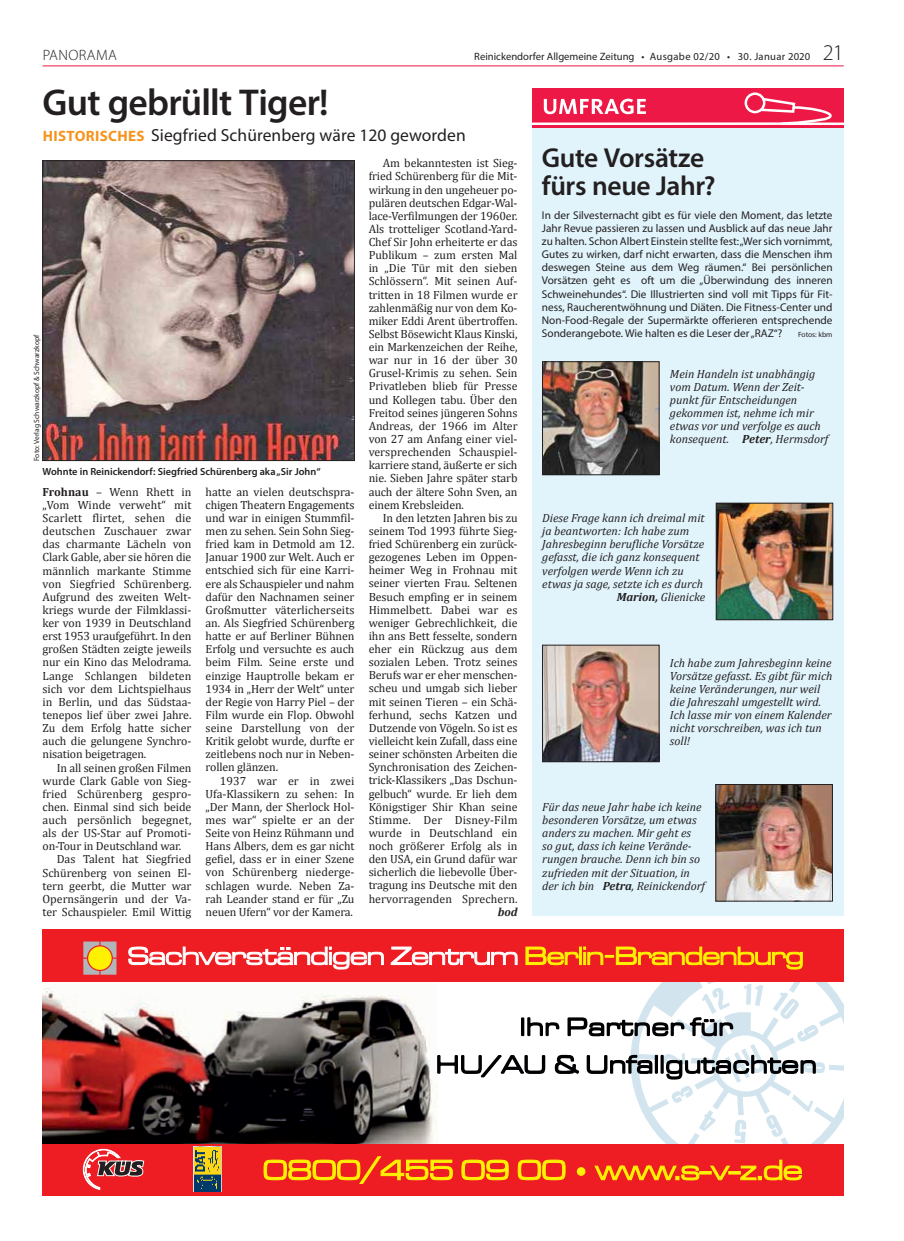
<style>
.page{position:relative;width:904px;height:1241px;background:#fff}
.page>*{position:absolute;margin:0;border:0;box-sizing:border-box;transform-origin:0 0}
.t1{font:600 37.5px "Myriad Pro";letter-spacing:-.02em;color:#231f20}
.t2{font:600 27.5px/27.5px "Myriad Pro";letter-spacing:-.015em;color:#231f20}
.t3{font:17.5px "Myriad Pro";letter-spacing:.005em;color:#231f20}
.t4{font:300 15px "Myriad Pro";letter-spacing:.03em;color:#231f20}
.t5{font:11.88px/13.1px "Cambria";letter-spacing:-.005em;color:#231f20;text-align:justify}
.t6{font:italic 11.88px/13.1px "Cambria";color:#231f20}
.t7{font:italic 700 11.88px "Cambria";color:#231f20}
.t8{font:11.25px/13.1px "Myriad Pro";color:#231f20;text-align:justify}
.t9{font:10.62px "Myriad Pro";color:#231f20}
.t10{font:600 10.25px "Myriad Pro";color:#231f20}
.t11{font:7.5px "Myriad Pro";color:#231f20}
.s1{font-weight:300;font-size:22.5px}
.s2{font-weight:700;font-size:15px;color:#f7931d}
.s3{font-weight:700}
</style>
<div class="page">
<hr style="left:43px;top:66px;width:800px;height:1px;background:#ed1845">
<div style="left:531px;top:89px;width:312px;height:826px;background:#e1f4fc"></div>
<img style="left:544px;top:363px;width:113px;height:110px">
<div style="left:542px;top:361px;width:117px;height:114px;border:1px solid #231f20"></div>
<img style="left:717px;top:786px;width:113px;height:113px">
<div style="left:715px;top:784px;width:117px;height:117px;border:1px solid #231f20"></div>
<div style="left:531px;top:89px;width:312px;height:39px;background:#ed1845"></div>
<svg style="left:531px;top:96px;width:301px;height:30px"></svg>
<svg style="left:745px;top:94px;width:19px;height:18px"></svg>
<div style="left:744px;top:92px;width:21px;height:21px;border:2px solid #fff;border-radius:50%"></div>
<hr style="left:781px;top:122px;width:63px;height:3px;background:#fff">
<img style="left:544px;top:647px;width:113px;height:112px">
<div style="left:542px;top:645px;width:117px;height:116px;border:1px solid #231f20"></div>
<img style="left:718px;top:505px;width:113px;height:113px">
<div style="left:716px;top:503px;width:117px;height:117px;border:1px solid #231f20"></div>
<img style="left:43px;top:981px;width:395px;height:163px">
<svg style="left:614px;top:981px;width:229px;height:163px"></svg>
<div style="left:43px;top:1144px;width:800px;height:50px;background:#ee1d23"></div>
<svg style="left:521px;top:1016px;width:213px;height:21px"></svg>
<svg style="left:436px;top:1053px;width:380px;height:27px"></svg>
<div style="left:660px;top:1054px;width:3px;height:19px;border:1px solid #000002"></div>
<div style="left:654px;top:1054px;width:4px;height:19px;border:1px solid #000002"></div>
<div style="left:43px;top:929px;width:800px;height:52px;background:#ee1d23"></div>
<svg style="left:83px;top:941px;width:33px;height:33px"></svg>
<img style="left:193px;top:1146px;width:29px;height:44px">
<svg style="left:83px;top:1148px;width:61px;height:41px"></svg>
<svg style="left:264px;top:1156px;width:537px;height:27px"></svg>
<div style="left:577px;top:1167px;width:8px;height:8px;background:#fff101;border-radius:50%"></div>
<div style="left:577px;top:1166px;width:8px;height:9px;border:1px solid #fff101;border-radius:50%"></div>
<svg style="left:128px;top:946px;width:255px;height:23px"></svg>
<svg style="left:391px;top:946px;width:126px;height:18px"></svg>
<svg style="left:525px;top:946px;width:277px;height:23px"></svg>
<img style="left:45px;top:162px;width:307px;height:296px">
<div style="left:43px;top:160px;width:311px;height:300px;border:1px solid #231f20"></div>
<p class="t4" style="left:43px;top:47px;width:76px">PANORAMA</p>
<p class="t9" style="left:474px;top:50px;width:371px">Reinickendorfer Allgemeine Zeitung • Ausgabe 02/20 • 30. Januar 2020 <span class="s1">21</span></p>
<h1 class="t1" style="left:43px;top:78px;width:287px">Gut gebrüllt Tiger!</h1>
<h3 class="t3" style="left:43px;top:124px;width:424px"><span class="s2">HISTORISCHES</span> Siegfried Schürenberg wäre 120 geworden</h3>
<p class="t11" style="left:32px;top:461px;width:128px;rotate:-90deg">Foto: Verlag Schwarzkopf &amp; Schwarzkopf</p>
<p class="t10" style="left:43px;top:464px;width:279px">Wohnte in Reinickendorf: Siegfried Schürenberg aka „Sir John“</p>
<p class="t5" style="left:43px;top:485px;width:150px"><span class="s3">Frohnau</span> – Wenn Rhett in „Vom Winde verweht“ mit Scarlett flirtet, sehen die deutschen Zuschauer zwar das charmante Lächeln von Clark Gable, aber sie hören die männlich markante Stimme von Siegfried Schürenberg.<br>Aufgrund des zweiten Welt&shy;kriegs wurde der Filmklassi&shy;ker von 1939 in Deutschland erst 1953 uraufgeführt. In den großen Städten zeigte jeweils nur ein Kino das Melodrama.<br>Lange Schlangen bildeten sich vor dem Lichtspielhaus in Berlin, und das Südstaa&shy;tenepos lief über zwei Jahre.<br>Zu dem Erfolg hatte sicher auch die gelungene Synchro&shy;nisation beigetragen.</p>
<p class="t5" style="left:57px;top:760px;width:136px">In all seinen großen Filmen</p>
<p class="t5" style="left:43px;top:773px;width:150px">wurde Clark Gable von Sieg-</p>
<p class="t5" style="left:43px;top:787px;width:150px">fried Schürenberg gespro-</p>
<p class="t5" style="left:43px;top:800px;width:150px">chen. Einmal sind sich beide</p>
<p class="t5" style="left:43px;top:813px;width:150px">auch persönlich begegnet,</p>
<p class="t5" style="left:43px;top:826px;width:150px">als der US-Star auf Promoti-</p>
<p class="t5" style="left:43px;top:839px;width:140px">on-Tour in Deutschland war.</p>
<p class="t5" style="left:57px;top:852px;width:136px">Das Talent hat Siegfried</p>
<p class="t5" style="left:43px;top:865px;width:150px">Schürenberg von seinen El-</p>
<p class="t5" style="left:43px;top:878px;width:150px">tern geerbt, die Mutter war</p>
<p class="t5" style="left:43px;top:892px;width:150px">Opernsängerin und der Va-</p>
<p class="t5" style="left:43px;top:905px;width:150px">ter Schauspieler. Emil Wittig</p>
<p class="t5" style="left:206px;top:485px;width:150px">hatte an vielen deutschspra&shy;chigen Theatern Engagements und war in einigen Stummfil&shy;men zu sehen. Sein Sohn Sieg&shy;fried kam in Detmold am 12.<br>Januar 1900 zur Welt. Auch er entschied sich für eine Karri&shy;ere als Schauspieler und nahm dafür den Nachnamen seiner Großmutter väterlicherseits an. Als Siegfried Schürenberg hatte er auf Berliner Bühnen Erfolg und versuchte es auch beim Film. Seine erste und einzige Hauptrolle bekam er 1934 in „Herr der Welt“ unter der Regie von Harry Piel – der Film wurde ein Flop. Obwohl seine Darstellung von der Kritik gelobt wurde, durfte er zeitlebens noch nur in Neben&shy;rollen glänzen.</p>
<p class="t5" style="left:206px;top:773px;width:150px;text-indent:14px">1937 war er in zwei Ufa-Klassikern zu sehen: In „Der Mann, der Sherlock Hol&shy;mes war“ spielte er an der Seite von Heinz Rühmann und Hans Albers, dem es gar nicht gefiel, dass er in einer Szene von Schürenberg niederge&shy;schlagen wurde. Neben Za&shy;rah Leander stand er für „Zu neuen Ufern“ vor der Kamera.</p>
<p class="t5" style="left:368px;top:156px;width:150px;text-indent:14px">Am bekanntesten ist Sieg&shy;fried Schürenberg für die Mit&shy;wirkung in den ungeheuer po&shy;pulären deutschen Edgar-Wal&shy;lace-Verfilmungen der 1960er.<br>Als trotteliger Scotland-Yard-Chef Sir John erheiterte er das Publikum – zum ersten Mal in „Die Tür mit den sieben Schlössern“. Mit seinen Auf&shy;tritten in 18 Filmen wurde er zahlenmäßig nur von dem Ko&shy;miker Eddi Arent übertroffen.<br>Selbst Bösewicht Klaus Kinski, ein Markenzeichen der Reihe, war nur in 16 der über 30<br>Grusel-Krimis zu sehen. Sein Privatleben blieb für Presse und Kollegen tabu. Über den Freitod seines jüngeren Sohns Andreas, der 1966 im Alter von 27 am Anfang einer viel&shy;versprechenden Schauspiel&shy;karriere stand, äußerte er sich nie. Sieben Jahre später starb auch der ältere Sohn Sven, an einem Krebsleiden.</p>
<p class="t5" style="left:368px;top:511px;width:150px;text-indent:14px">In den letzten Jahren bis zu seinem Tod 1993 führte Sieg&shy;fried Schürenberg ein zurück&shy;gezogenes Leben im Oppen&shy;heimer Weg in Frohnau mit seiner vierten Frau. Seltenen Besuch empfing er in seinem Himmelbett. Dabei war es weniger Gebrechlichkeit, die ihn ans Bett fesselte, sondern eher ein Rückzug aus dem sozialen Leben. Trotz seines Berufs war er eher menschen&shy;scheu und umgab sich lieber mit seinen Tieren – ein Schä&shy;ferhund, sechs Katzen und Dutzende von Vögeln. So ist es vielleicht kein Zufall, dass eine seiner schönsten Arbeiten die Synchronisation des Zeichen&shy;trick-Klassikers „Das Dschun&shy;gelbuch“ wurde. Er lieh dem Königstiger Shir Khan seine Stimme. Der Disney-Film wurde in Deutschland ein noch größerer Erfolg als in den USA, ein Grund dafür war sicherlich die liebevolle Über&shy;tragung ins Deutsche mit den hervorragenden Sprechern.</p>
<p class="t7" style="left:498px;top:903px;width:21px">bod</p>
<h2 class="t2" style="left:542px;top:144px;width:175px">Gute Vorsätze fürs neue Jahr?</h2>
<p class="t8" style="left:542px;top:208px;width:292px">In der Silvesternacht gibt es für viele den Moment, das letzte Jahr Revue passieren zu lassen und Ausblick auf das neue Jahr zu halten. Schon Albert Einstein stellte fest: „Wer sich vornimmt, Gutes zu wirken, darf nicht erwarten, dass die Menschen ihm deswegen Steine aus dem Weg räumen.“ Bei persönlichen Vorsätzen geht es oft um die „Überwindung des inneren Schweinehundes“. Die Illustrierten sind voll mit Tipps für Fit&shy;ness, Raucherentwöhnung und Diäten. Die Fitness-Center und Non-Food-Regale der Supermärkte offerieren entsprechende Sonderangebote. Wie halten es die Leser der „RAZ“?</p>
<p class="t11" style="left:798px;top:330px;width:36px">Fotos: kbm</p>
<p class="t6" style="left:670px;top:366px;width:160px">Mein Handeln ist unabhängig vom Datum. Wenn der Zeit&shy;punkt für Entscheidungen gekommen ist, nehme ich mir etwas vor und verfolge es auch konsequent. <span class="s3">Peter</span>, Hermsdorf</p>
<p class="t6" style="left:542px;top:511px;width:164px">Diese Frage kann ich dreimal mit</p>
<p class="t6" style="left:542px;top:524px;width:149px">ja beantworten: Ich habe zum</p>
<p class="t6" style="left:542px;top:537px;width:163px">Jahresbeginn berufliche Vorsätze</p>
<p class="t6" style="left:542px;top:550px;width:159px">gefasst, die ich ganz konsequent</p>
<p class="t6" style="left:542px;top:563px;width:143px">verfolgen werde Wenn ich zu</p>
<p class="t6" style="left:542px;top:576px;width:162px">etwas ja sage, setzte ich es durch</p>
<p class="t6" style="left:616px;top:590px;width:90px"><span class="s3">Marion,</span> Glienicke</p>
<p class="t6" style="left:670px;top:655px;width:164px">Ich habe zum Jahresbeginn keine<br>Vorsätze gefasst. Es gibt für mich keine Veränderungen, nur weil die Jahreszahl umgestellt wird.<br>Ich lasse mir von einem Kalender nicht vorschreiben, was ich tun soll!</p>
<p class="t6" style="left:542px;top:800px;width:164px">Für das neue Jahr habe ich keine besonderen Vorsätze, um etwas anders zu machen. Mir geht es<br>so gut, dass ich keine Verände&shy;rungen brauche. Denn ich bin so zufrieden mit der Situation, in der ich bin <span class="s3">Petra</span>, Reinickendorf</p>
</div>
